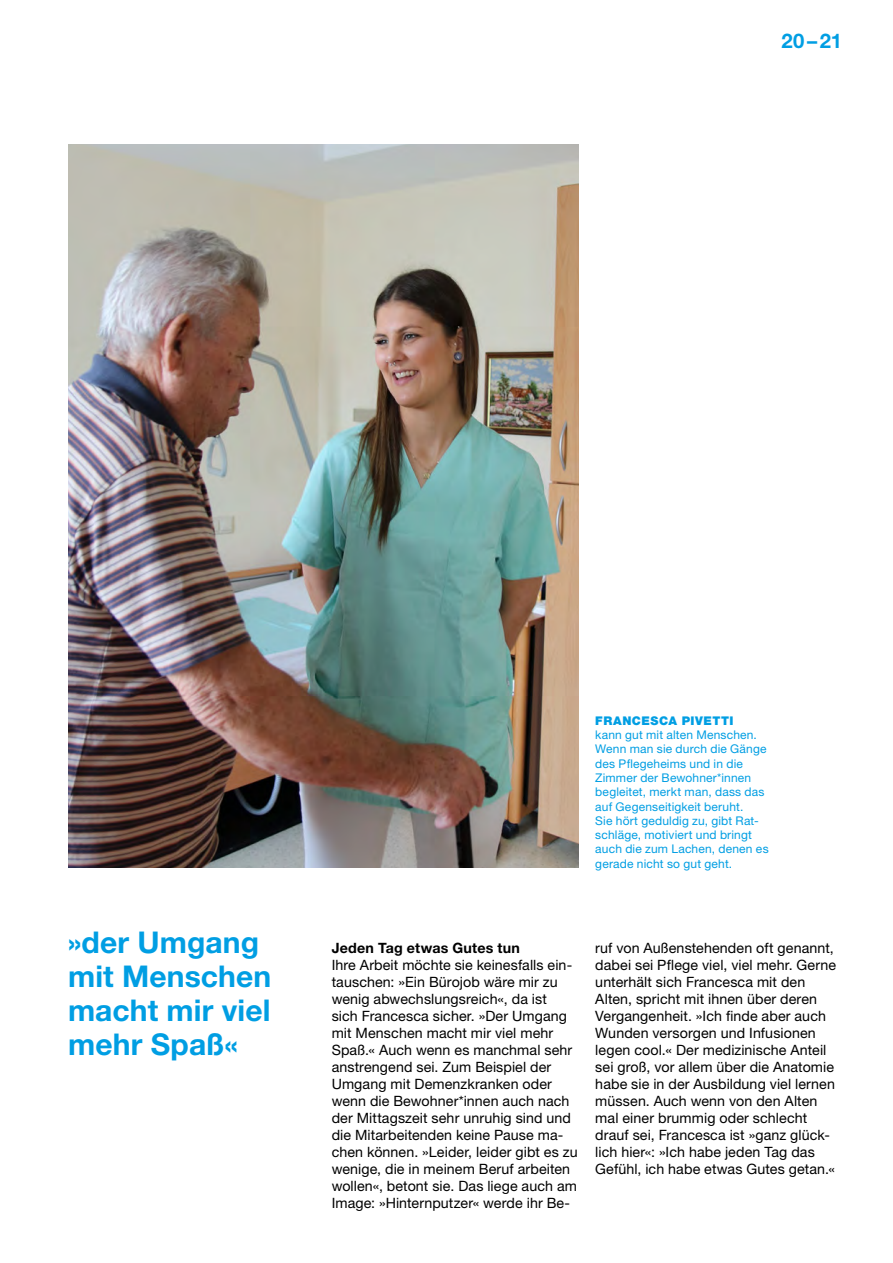
<style>
.page{position:relative;width:893px;height:1263px;background:#fff}
.page>*{position:absolute;margin:0;border:0;box-sizing:border-box;transform-origin:0 0}
.t1{font:700 30px/34px "Helvetica Neue LT Pro";letter-spacing:.005em;color:#009ee3}
.t2{font:700 20.25px "Helvetica Neue LT Pro";color:#009ee3}
.t3{font:14.25px/17px "Helvetica Neue LT Pro";letter-spacing:.005em;color:#000}
.t4{font:700 14.25px "Helvetica Neue LT Pro";letter-spacing:.015em;color:#000}
.t5{font:12px/14.2px "Helvetica Neue LT Pro";letter-spacing:.015em;color:#009ee3}
.t6{font:900 12px "Helvetica Neue LT Pro";letter-spacing:.045em;color:#009ee3}
</style>
<div class="page">
<img style="left:68px;top:145px;width:510px;height:722px">
<h2 class="t2" style="left:782px;top:29px;width:62px">20–21</h2>
<p class="t6" style="left:595px;top:713px;width:140px">FRANCESCA PIVETTI</p>
<p class="t5" style="left:595px;top:728px;width:175px">kann gut mit alten Menschen.<br>Wenn man sie durch die Gänge des Pflegeheims und in die<br>Zimmer der Bewohner*innen begleitet, merkt man, dass das auf Gegenseitigkeit beruht.<br>Sie hört geduldig zu, gibt Rat&shy;schläge, motiviert und bringt auch die zum Lachen, denen es gerade nicht so gut geht.</p>
<h1 class="t1" style="left:68px;top:924px;width:205px">»der Umgang mit Menschen macht mir viel mehr Spaß«</h1>
<p class="t3" style="left:595px;top:939px;width:242px">ruf von Außenstehenden oft genannt, dabei sei Pflege viel, viel mehr. Gerne unterhält sich Francesca mit den Alten, spricht mit ihnen über deren Vergangenheit. »Ich finde aber auch Wunden versorgen und Infusionen legen cool.« Der medizinische Anteil sei groß, vor allem über die Anatomie habe sie in der Ausbildung viel lernen müssen. Auch wenn von den Alten mal einer brummig oder schlecht drauf sei, Francesca ist »ganz glück&shy;lich hier«: »Ich habe jeden Tag das Gefühl, ich habe etwas Gutes getan.«</p>
<p class="t4" style="left:332px;top:939px;width:190px">Jeden Tag etwas Gutes tun</p>
<p class="t3" style="left:332px;top:956px;width:247px">Ihre Arbeit möchte sie keinesfalls ein&shy;tauschen: »Ein Bürojob wäre mir zu wenig abwechslungsreich«, da ist<br>sich Francesca sicher. »Der Umgang mit Menschen macht mir viel mehr Spaß.« Auch wenn es manchmal sehr anstrengend sei. Zum Beispiel der Umgang mit Demenzkranken oder wenn die Bewohner*innen auch nach der Mittagszeit sehr unruhig sind und die Mitarbeitenden keine Pause ma&shy;chen können. »Leider, leider gibt es zu wenige, die in meinem Beruf arbeiten wollen«, betont sie. Das liege auch am Image: »Hinternputzer« werde ihr Be-</p>
</div>
